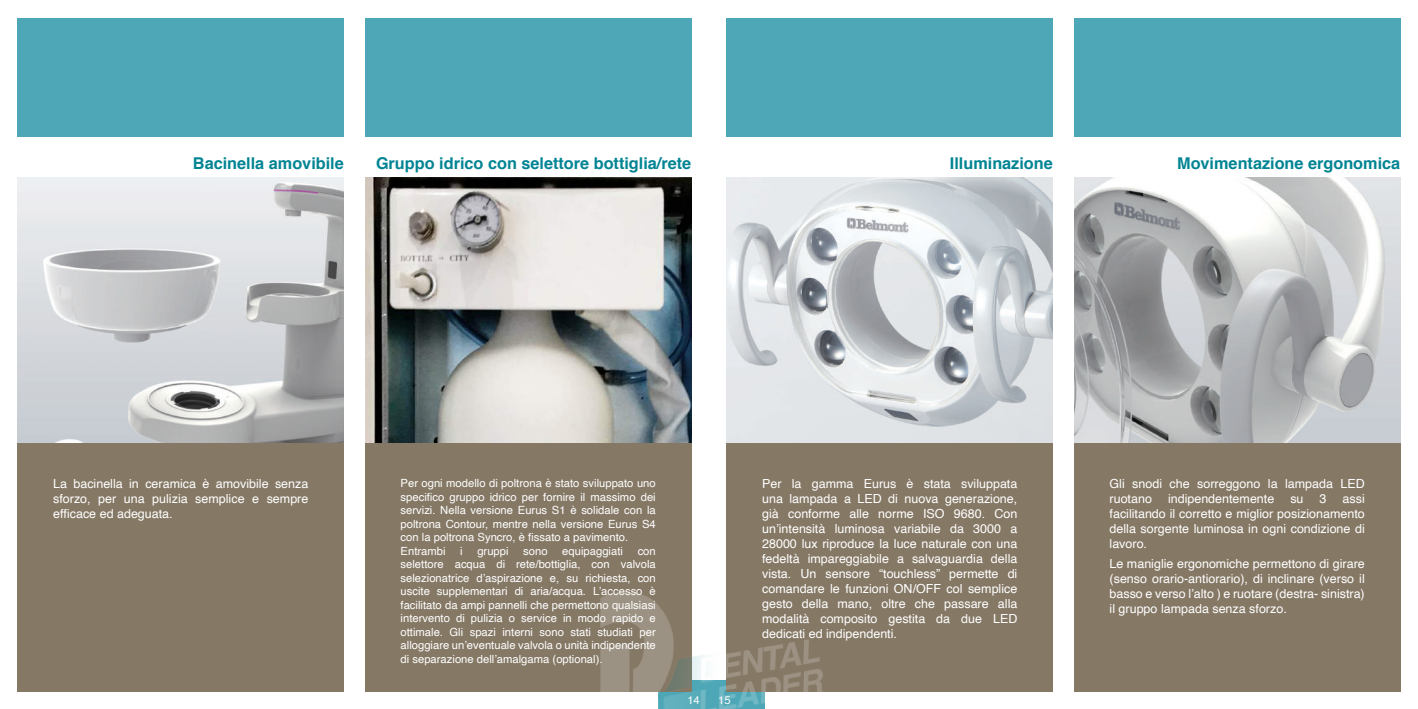
<style>
.page{position:relative;width:1418px;height:709px;background:#fff}
.page>*{position:absolute;margin:0;border:0;box-sizing:border-box;transform-origin:0 0}
.t1{font:700 16.25px "Helvetica";color:#008493}
.t2{font:12.5px/15px "Helvetica";color:#fff;text-align:justify}
.t3{font:11.25px/13.5px "Helvetica";color:#fff}
</style>
<div class="page">
<img style="left:18px;top:177px;width:326px;height:266px">
<img style="left:365px;top:177px;width:326px;height:266px">
<div style="left:18px;top:443px;width:326px;height:248px;background:#857865"></div>
<div style="left:365px;top:443px;width:326px;height:248px;background:#857865"></div>
<div style="left:18px;top:18px;width:326px;height:118px;background:#4da7b6"></div>
<div style="left:365px;top:18px;width:326px;height:118px;background:#4da7b6"></div>
<img style="left:1074px;top:177px;width:326px;height:266px">
<img style="left:726px;top:177px;width:326px;height:266px">
<div style="left:726px;top:443px;width:326px;height:248px;background:#857865"></div>
<div style="left:1074px;top:443px;width:326px;height:248px;background:#857865"></div>
<div style="left:726px;top:18px;width:326px;height:118px;background:#4da7b6"></div>
<div style="left:1074px;top:18px;width:326px;height:118px;background:#4da7b6"></div>
<img style="left:584px;top:583px;width:255px;height:126px">
<h1 class="t1" style="left:193px;top:150px;width:152px">Bacinella amovibile</h1>
<h1 class="t1" style="left:376px;top:150px;width:317px">Gruppo idrico con selettore bottiglia/rete</h1>
<h1 class="t1" style="left:949px;top:150px;width:104px">Illuminazione</h1>
<h1 class="t1" style="left:1177px;top:150px;width:225px">Movimentazione ergonomica</h1>
<p class="t2" style="left:53px;top:476px;width:257px">La bacinella in ceramica è amovibile senza sforzo, per una pulizia semplice e sempre efficace ed adeguata.</p>
<p class="t3" style="left:400px;top:476px;width:257px">Per ogni modello di poltrona è stato sviluppato uno specifico gruppo idrico per fornire il massimo dei servizi. Nella versione Eurus S1 è solidale con la poltrona Contour, mentre nella versione Eurus S4 con la poltrona Syncro, è fissato a pavimento.<br>Entrambi</p>
<p class="t3" style="left:460px;top:544px;width:4px">i</p>
<p class="t3" style="left:477px;top:544px;width:33px">gruppi</p>
<p class="t3" style="left:523px;top:544px;width:26px">sono</p>
<p class="t3" style="left:562px;top:544px;width:62px">equipaggiati</p>
<p class="t3" style="left:400px;top:544px;width:257px;text-align:justify;text-indent:237px">con selettore acqua di rete/bottiglia, con valvola selezionatrice d’aspirazione e, su richiesta, con uscite supplementari di aria/acqua. L’accesso è facilitato da ampi pannelli che permettono qualsiasi intervento di pulizia o service in modo rapido e ottimale. Gli spazi interni sono stati studiati per alloggiare un’eventuale valvola o unità indipendente di separazione dell’amalgama (optional).</p>
<p class="t3" style="left:687px;top:693px;width:14px">14</p>
<p class="t3" style="left:718px;top:693px;width:14px">15</p>
<p class="t2" style="left:762px;top:476px;width:257px">Per la gamma Eurus è stata sviluppata una lampada a LED di nuova generazione, già conforme alle norme ISO 9680. Con un’intensità luminosa variabile da 3000 a 28000 lux riproduce la luce naturale con una fedeltà impareggiabile a salvaguardia della vista. Un sensore “touchless” permette di comandare le funzioni ON/OFF col semplice gesto della mano, oltre che passare alla modalità composito gestita da due LED dedicati ed indipendenti.</p>
<p class="t2" style="left:1109px;top:476px;width:257px">Gli snodi che sorreggono la lampada LED ruotano</p>
<p class="t2" style="left:1167px;top:491px;width:108px">indipendentemente</p>
<p class="t2" style="left:1290px;top:491px;width:15px">su</p>
<p class="t2" style="left:1319px;top:491px;width:8px">3</p>
<p class="t2" style="left:1109px;top:491px;width:257px;text-indent:233px">assi facilitando il corretto e miglior posizionamento della sorgente luminosa in ogni condizione di lavoro.</p>
<p class="t2" style="left:1109px;top:556px;width:257px">Le maniglie ergonomiche permettono di girare (senso orario-antiorario), di inclinare (verso il basso e verso l’alto ) e ruotare (destra- sinistra) il gruppo lampada senza sforzo.</p>
</div>
